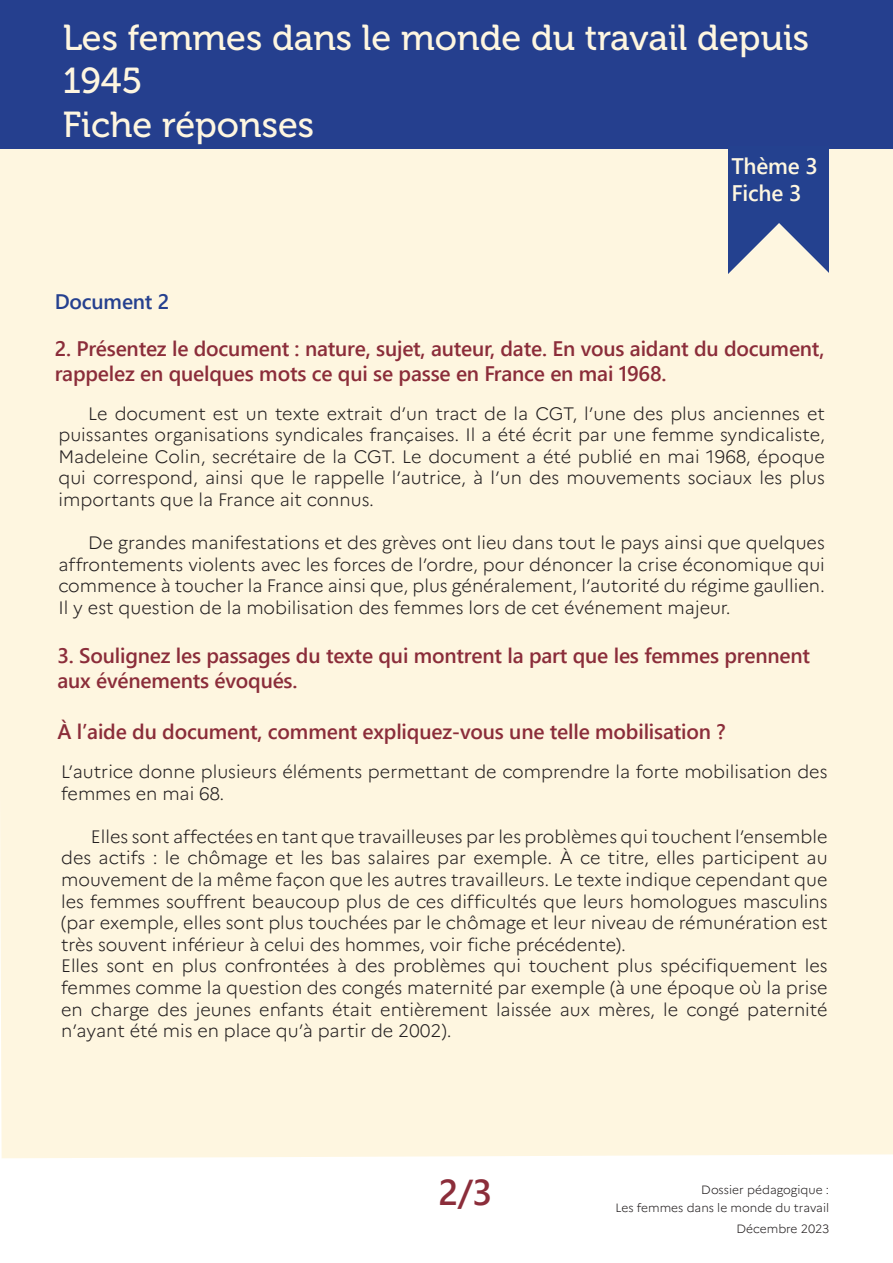
<style>
.page{position:relative;width:893px;height:1263px;background:#fff}
.page>*{position:absolute;margin:0;border:0;box-sizing:border-box;transform-origin:0 0}
.t1{font:36px/43.2px "Museo 500";color:#fef6e0}
.t2{font:700 36px "Yu Gothic UI";color:#8b2d3a}
.t3{font:700 22.5px/27px "Yu Gothic UI";letter-spacing:-.01em;color:#fef6e0}
.t4{font:700 21px/25.2px "Yu Gothic UI";letter-spacing:-.01em;color:#8b2d3a}
.t5{font:700 21px "Yu Gothic UI";letter-spacing:-.01em;color:#25408f}
.t6{font:300 18px/21.6px "Marianne";color:#231f20;text-align:justify}
.t7{font:300 12px/18px "Marianne";color:#231f20;text-align:right}
</style>
<div class="page">
<div style="left:0;top:149px;width:893px;height:1009px;background:#fef6e0"></div>
<div style="left:0;top:0;width:893px;height:149px;background:#253f8e"></div>
<div style="left:729px;top:146px;width:100px;height:128px;background:#24418f"></div>
<svg style="left:710px;top:223px;width:136px;height:136px;background:#e0ddd5"></svg>
<h1 class="t1" style="left:63px;top:17px;width:748px">Les femmes dans le monde du travail depuis<br>1945<br>Fiche réponses</h1>
<p class="t5" style="left:55px;top:289px;width:116px">Document 2</p>
<p class="t3" style="left:731px;top:153px;width:88px">Thème 3<br>Fiche 3</p>
<p class="t4" style="left:55px;top:336px;width:771px">2. Présentez le document : nature, sujet, auteur, date. En vous aidant du document, rappelez en quelques mots ce qui se passe en France en mai 1968.</p>
<p class="t6" style="left:58px;top:401px;width:768px;text-indent:30px">Le document est un texte extrait d’un tract de la CGT, l’une des plus anciennes et puissantes organisations syndicales françaises. Il a été écrit par une femme syndicaliste, Madeleine Colin, secrétaire de la CGT. Le document a été publié en mai 1968, époque qui correspond, ainsi que le rappelle l’autrice, à l’un des mouvements sociaux les plus importants que la France ait connus.</p>
<p class="t6" style="left:58px;top:531px;width:768px;text-indent:30px">De grandes manifestations et des grèves ont lieu dans tout le pays ainsi que quelques affrontements violents avec les forces de l’ordre, pour dénoncer la crise économique qui commence à toucher la France ainsi que, plus généralement, l’autorité du régime gaullien.<br>Il y est question de la mobilisation des femmes lors de cet événement majeur.</p>
<p class="t4" style="left:57px;top:643px;width:754px">3. Soulignez les passages du texte qui montrent la part que les femmes prennent aux événements évoqués.</p>
<p class="t4" style="left:57px;top:719px;width:670px">À l’aide du document, comment expliquez-vous une telle mobilisation ?</p>
<p class="t6" style="left:61px;top:759px;width:768px">L’autrice donne plusieurs éléments permettant de comprendre la forte mobilisation des femmes en mai 68.</p>
<p class="t6" style="left:61px;top:824px;width:768px;text-indent:30px">Elles sont affectées en tant que travailleuses par les problèmes qui touchent l’ensemble des actifs : le chômage et les bas salaires par exemple. À ce titre, elles participent au mouvement de la même façon que les autres travailleurs. Le texte indique cependant que les femmes souffrent beaucoup plus de ces difficultés que leurs homologues masculins (par exemple, elles sont plus touchées par le chômage et leur niveau de rémunération est très souvent inférieur à celui des hommes, voir fiche précédente).</p>
<p class="t6" style="left:61px;top:954px;width:768px">Elles sont en plus confrontées à des problèmes qui touchent plus spécifiquement les femmes comme la question des congés maternité par exemple (à une époque où la prise en charge des jeunes enfants était entièrement laissée aux mères, le congé paternité n’ayant été mis en place qu’à partir de 2002).</p>
<h1 class="t2" style="left:438px;top:1171px;width:56px">2/3</h1>
<p class="t7" style="left:615px;top:1179px;width:215px">Dossier pédagogique :<br>Les femmes dans le monde du travail</p>
<p class="t7" style="left:736px;top:1219px;width:94px">Décembre 2023</p>
</div>
